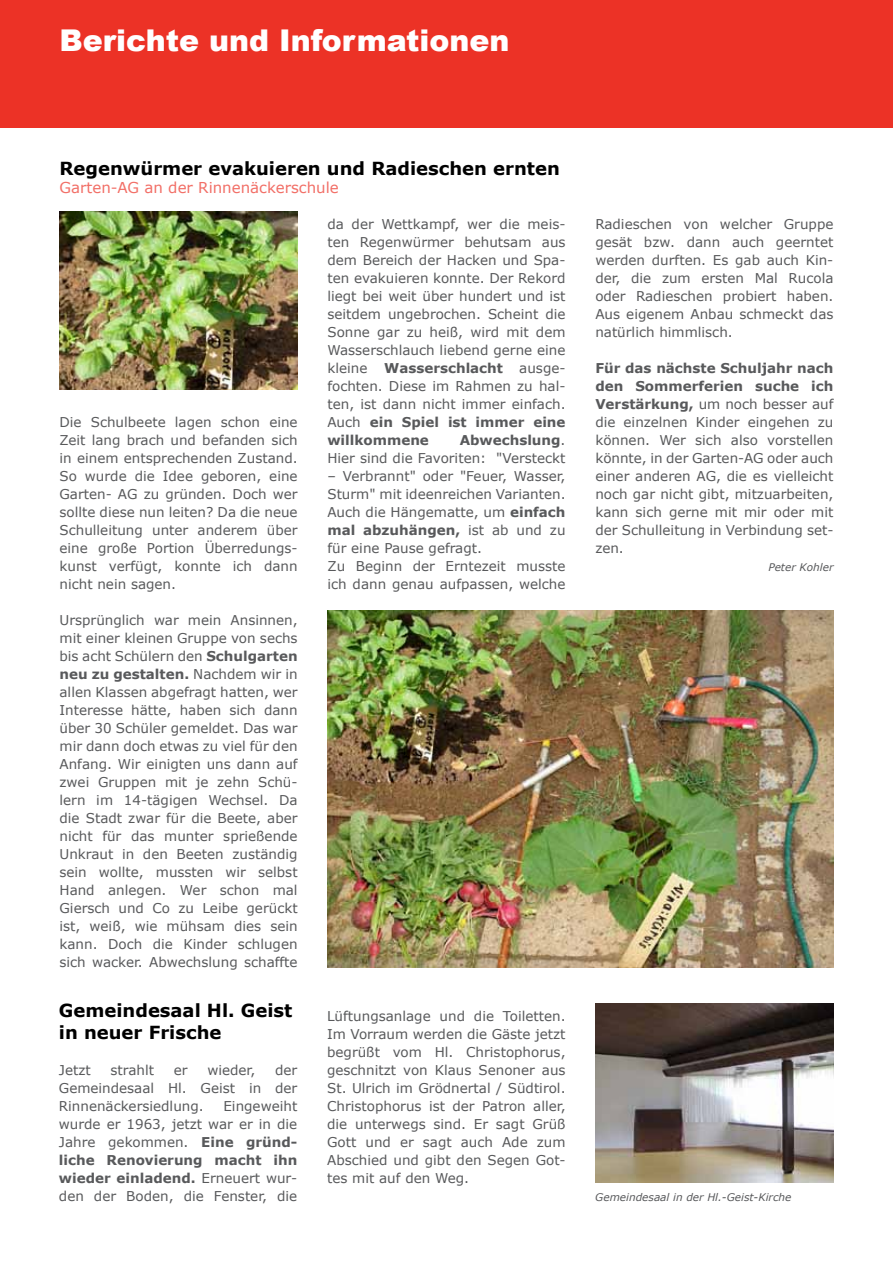
<style>
.page{position:relative;width:893px;height:1263px;background:#fff}
.page>*{position:absolute;margin:0;border:0;box-sizing:border-box;transform-origin:0 0}
.t1{font:900 30px "Arial";color:#fff}
.t2{font:700 18px/21.6px "Verdana";color:#000}
.t3{font:15px "Verdana";color:#f26f67}
.t4{font:13.5px/18px "Verdana";color:#58595b;text-align:justify}
.t5{font:italic 10.5px "Verdana";color:#58595b}
.s1{font-weight:700}
</style>
<div class="page">
<div style="left:0;top:0;width:893px;height:128px;background:#ec3226"></div>
<img style="left:327px;top:610px;width:506px;height:357px">
<img style="left:60px;top:211px;width:238px;height:179px">
<img style="left:595px;top:1003px;width:238px;height:179px">
<h1 class="t1" style="left:60px;top:19px;width:452px">Berichte und Informationen</h1>
<h2 class="t2" style="left:60px;top:157px;width:502px">Regenwürmer evakuieren und Radieschen ernten</h2>
<p class="t3" style="left:60px;top:178px;width:281px">Garten-AG an der Rinnenäckerschule</p>
<p class="t4" style="left:60px;top:413px;width:240px">Die Schulbeete lagen schon eine Zeit lang brach und befanden sich in einem entsprechenden Zustand.<br>So wurde die Idee geboren, eine Garten- AG zu gründen. Doch wer sollte diese nun leiten? Da die neue Schulleitung unter anderem über eine große Portion Überredungs&shy;kunst verfügt, konnte ich dann nicht nein sagen.</p>
<p class="t4" style="left:60px;top:611px;width:240px">Ursprünglich war mein Ansinnen, mit einer kleinen Gruppe von sechs bis acht Schülern den <span class="s1">Schulgarten neu zu gestalten.</span> Nachdem wir in allen Klassen abgefragt hatten, wer Interesse hätte, haben sich dann über 30 Schüler gemeldet. Das war mir dann doch etwas zu viel für den Anfang. Wir einigten uns dann auf zwei Gruppen mit je zehn Schü&shy;lern im 14-tägigen Wechsel. Da die Stadt zwar für die Beete, aber nicht für das munter sprießende Unkraut in den Beeten zuständig sein wollte, mussten wir selbst Hand anlegen. Wer schon mal Giersch und Co zu Leibe gerückt ist, weiß, wie mühsam dies sein kann. Doch die Kinder schlugen sich wacker. Abwechslung schaffte</p>
<h2 class="t2" style="left:59px;top:999px;width:235px">Gemeindesaal Hl. Geist in neuer Frische</h2>
<p class="t4" style="left:59px;top:1061px;width:33px">Jetzt</p>
<p class="t4" style="left:111px;top:1061px;width:45px">strahlt</p>
<p class="t4" style="left:174px;top:1061px;width:15px">er</p>
<p class="t4" style="left:207px;top:1061px;width:50px">wieder,</p>
<p class="t4" style="left:59px;top:1061px;width:240px;text-indent:216px">der Gemeindesaal Hl. Geist in der Rinnenäckersiedlung.</p>
<p class="t4" style="left:59px;top:1097px;width:240px;text-indent:165px">Eingeweiht wurde er 1963, jetzt war er in die Jahre gekommen. <span class="s1">Eine gründ&shy;liche Renovierung macht ihn wieder einladend.</span> Erneuert wur&shy;den der Boden, die Fenster, die</p>
<p class="t4" style="left:327px;top:215px;width:240px">da der Wettkampf, wer die meis&shy;ten Regenwürmer behutsam aus dem Bereich der Hacken und Spa&shy;ten evakuieren konnte. Der Rekord liegt bei weit über hundert und ist seitdem ungebrochen. Scheint die Sonne gar zu heiß, wird mit dem Wasserschlauch liebend gerne eine kleine <span class="s1">Wasserschlacht</span> ausge&shy;fochten. Diese im Rahmen zu hal&shy;ten, ist dann nicht immer einfach.<br>Auch <span class="s1">ein Spiel ist immer eine willkommene</span></p>
<p class="t4" style="left:327px;top:431px;width:240px;text-align:right"><span class="s1">Abwechslung</span>.<br>Hier sind die Favoriten: "Versteckt</p>
<p class="t4" style="left:327px;top:467px;width:240px;text-align:left">– Verbrannt" oder "Feuer, Wasser,<br>Sturm" mit ideenreichen Varianten.<br>Auch die Hängematte, um <span class="s1">einfach mal abzuhängen,</span> ist ab und zu für eine Pause gefragt.<br>Zu Beginn der Erntezeit musste ich dann genau aufpassen, welche</p>
<p class="t4" style="left:327px;top:1007px;width:240px">Lüftungsanlage und die Toiletten.<br>Im Vorraum werden die Gäste jetzt begrüßt vom Hl. Christophorus, geschnitzt von Klaus Senoner aus St. Ulrich im Grödnertal / Südtirol.<br>Christophorus ist der Patron aller, die unterwegs sind. Er sagt Grüß Gott und er sagt auch Ade zum Abschied und gibt den Segen Got&shy;tes mit auf den Weg.</p>
<p class="t4" style="left:595px;top:215px;width:240px">Radieschen von welcher Gruppe gesät bzw. dann auch geerntet werden durften. Es gab auch Kin&shy;der, die zum ersten Mal Rucola oder Radieschen probiert haben.<br>Aus eigenem Anbau schmeckt das natürlich himmlisch.</p>
<p class="t4" style="left:595px;top:359px;width:240px"><span class="s1">Für das nächste Schuljahr nach den Sommerferien suche ich Verstärkung,</span> um noch besser auf die einzelnen Kinder eingehen zu können. Wer sich also vorstellen könnte, in der Garten-AG oder auch einer anderen AG, die es vielleicht noch gar nicht gibt, mitzuarbeiten, kann sich gerne mit mir oder mit der Schulleitung in Verbindung set&shy;zen.</p>
<p class="t5" style="left:768px;top:561px;width:67px">Peter Kohler</p>
<p class="t5" style="left:595px;top:1191px;width:198px">Gemeindesaal in der Hl.-Geist-Kirche</p>
</div>
